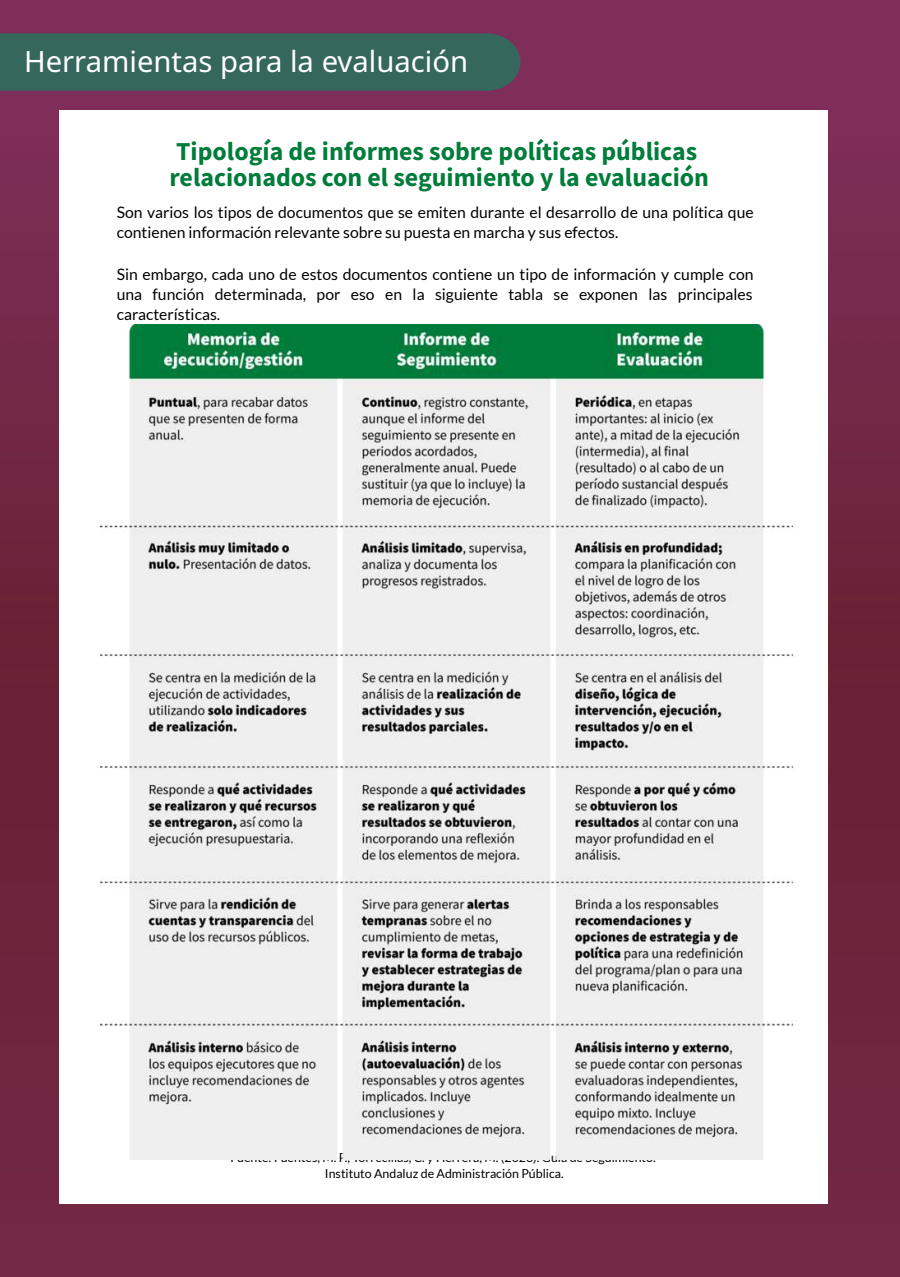
<style>
.page{position:relative;width:900px;height:1277px;background:#fff}
.page>*{position:absolute;margin:0;border:0;box-sizing:border-box;transform-origin:0 0}
.t1{font:29.25px "Noto Sans";color:#fff}
.t2{font:700 25.8px/25.8px "Source Sans Pro";color:#007c3b}
.t3{font:15.75px/20.2px "Lato";color:#000}
.t4{font:12.3px/16.8px "Lato";color:#000;text-align:center}
</style>
<div class="page">
<img style="left:0;top:0;width:900px;height:1277px">
<div style="left:60px;top:110px;width:768px;height:1093px;background:#fff"></div>
<div style="left:0;top:33px;width:520px;height:58px;background:#36675d"></div>
<img style="left:54px;top:324px;width:784px;height:835px">
<h1 class="t1" style="left:24px;top:41px;width:446px">Herramientas para la evaluación</h1>
<h2 class="t2" style="left:170px;top:138px;width:541px">Tipología de informes sobre políticas públicas relacionados con el seguimiento y la evaluación</h2>
<p class="t3" style="left:117px;top:201px;width:638px">Son varios los tipos de documentos que se emiten durante el desarrollo de una política que contienen información relevante sobre su puesta en marcha y sus efectos.</p>
<p class="t3" style="left:117px;top:263px;width:638px;text-align:justify">Sin embargo, cada uno de estos documentos contiene un tipo de información y cumple con una función determinada, por eso en la siguiente tabla se exponen las principales características.</p>
<p class="t4" style="left:231px;top:1148px;width:427px">Fuente: Fuentes, M. P., Torrecillas, C. y Herrera, M. (2023). Guía de Seguimiento.<br>Instituto Andaluz de Administración Pública.</p>
</div>
